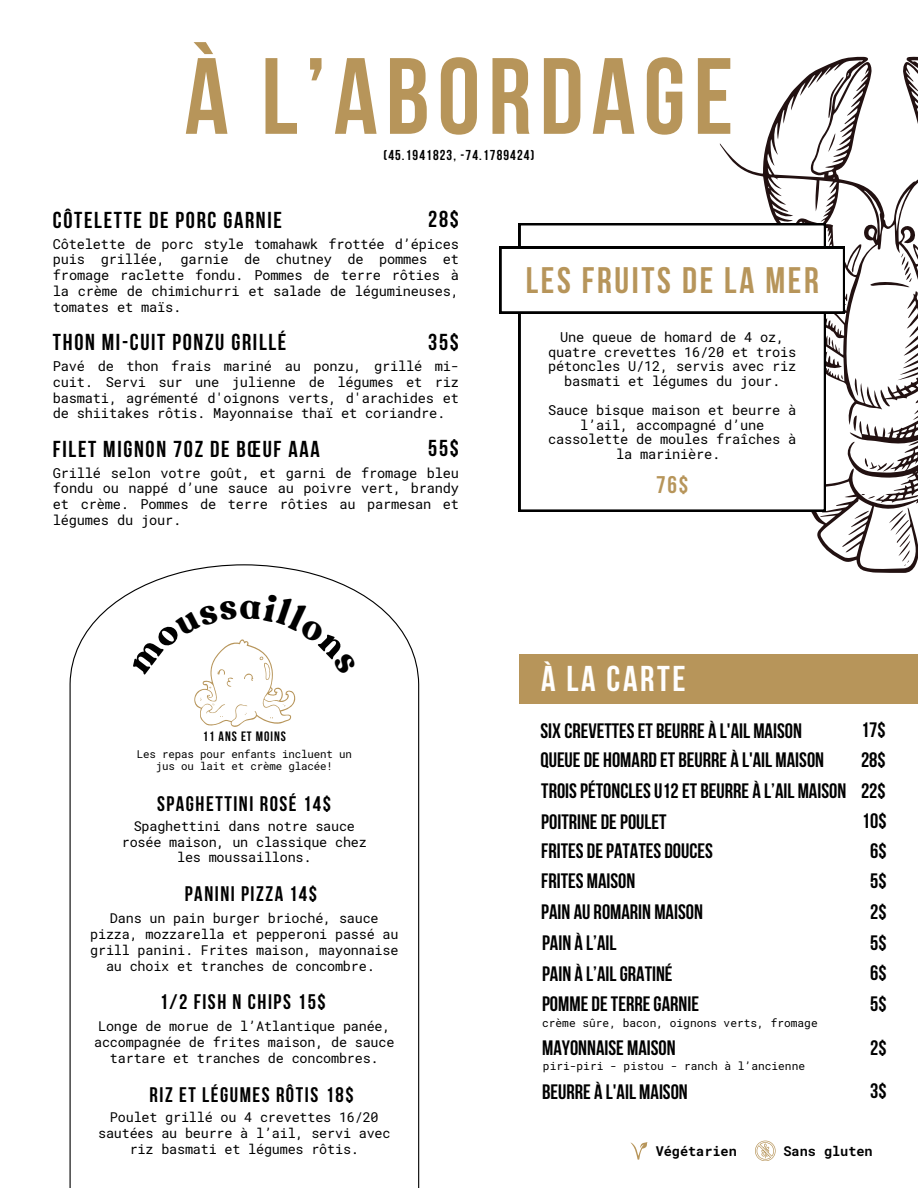
<style>
.page{position:relative;width:918px;height:1188px;background:#fff}
.page>*{position:absolute;margin:0;border:0;box-sizing:border-box;transform-origin:0 0}
.t1{font:700 108.15px "Bebas Neue";letter-spacing:.075em;color:#b7955a}
.t2{font:700 36.75px "Bebas Neue";letter-spacing:.075em;color:#b7955a}
.t3{font:700 35.7px "Bebas Neue";letter-spacing:.075em;color:#fffefd}
.t4{font:700 24px "Bebas Neue";color:#b7955a}
.t5{font:700 22.95px "Bebas Neue";letter-spacing:.075em;color:#000}
.t6{font:700 21px "Bebas Neue";letter-spacing:.075em;color:#000}
.t7{font:700 20.85px "Bebas Neue";color:#000}
.t8{font:700 14.25px "Bebas Neue";letter-spacing:.08em;color:#000}
.t9{font:13.65px/15.8px "Roboto Mono";letter-spacing:-.015em;color:#000;text-align:justify}
.t10{font:13.5px/15.8px "Roboto Mono";letter-spacing:-.015em;color:#000;text-align:center}
.t11{font:700 13.5px "Roboto Mono";color:#000}
.t12{font:700 13.5px "Bebas Neue";letter-spacing:.075em;color:#000}
.t13{font:11.25px "Roboto Mono";color:#000}
.t14{font:10.8px/12.6px "Roboto Mono";letter-spacing:-.015em;color:#000;text-align:center}
</style>
<div class="page">
<svg style="left:720px;top:57px;width:198px;height:179px"></svg>
<svg style="left:828px;top:77px;width:16px;height:41px"></svg>
<svg style="left:828px;top:133px;width:8px;height:19px"></svg>
<svg style="left:519px;top:223px;width:307px;height:13px"></svg>
<svg style="left:500px;top:236px;width:418px;height:337px"></svg>
<svg style="left:70px;top:564px;width:349px;height:624px"></svg>
<div style="left:519px;top:654px;width:399px;height:50px;background:#b7955a"></div>
<svg style="left:631px;top:1142px;width:16px;height:18px"></svg>
<svg style="left:755px;top:1141px;width:20px;height:20px"></svg>
<svg style="left:130px;top:593px;width:227px;height:134px"></svg>
<p class="t1" style="left:185px;top:53px;width:550px">À L’ABORDAGE</p>
<h4 class="t8" style="left:384px;top:149px;width:152px">(45.1941823, -74.1789424)</h4>
<h4 class="t5" style="left:53px;top:211px;width:230px">CÔTELETTE DE PORC GARNIE</h4>
<p class="t9" style="left:53px;top:235px;width:408px">Côtelette de porc style tomahawk frottée d’épices puis grillée, garnie de chutney de pommes et fromage raclette fondu. Pommes de terre rôties à la crème de chimichurri et salade de légumineuses, tomates et maïs.</p>
<h2 class="t5" style="left:428px;top:210px;width:32px">28$</h2>
<p class="t5" style="left:53px;top:333px;width:235px">THON MI-CUIT PONZU GRILLÉ</p>
<p class="t9" style="left:53px;top:358px;width:408px">Pavé de thon frais mariné au ponzu, grillé mi&shy;cuit. Servi sur une julienne de légumes et riz basmati, agrémenté d'oignons verts, d'arachides et de shiitakes rôtis. Mayonnaise thaï et coriandre.</p>
<p class="t5" style="left:428px;top:332px;width:32px">35$</p>
<p class="t5" style="left:428px;top:439px;width:32px">55$</p>
<h6 class="t5" style="left:53px;top:440px;width:268px">FILET MIGNON 7OZ DE BŒUF AAA</h6>
<h6 class="t9" style="left:53px;top:464px;width:408px">Grillé selon votre goût, et garni de fromage bleu fondu ou nappé d’une sauce au poivre vert, brandy et crème. Pommes de terre rôties au parmesan et légumes du jour.</h6>
<p class="t12" style="left:203px;top:731px;width:85px">11 ANS ET MOINS</p>
<h6 class="t14" style="left:137px;top:747px;width:217px">Les repas pour enfants incluent un jus ou lait et crème glacée!</h6>
<h6 class="t6" style="left:157px;top:795px;width:175px">SPAGHETTINI ROSÉ 14$</h6>
<h6 class="t10" style="left:122px;top:818px;width:247px">Spaghettini dans notre sauce rosée maison, un classique chez les moussaillons.</h6>
<h2 class="t6" style="left:185px;top:886px;width:134px">PANINI PIZZA 14$</h2>
<h6 class="t10" style="left:90px;top:910px;width:310px">Dans un pain burger brioché, sauce pizza, mozzarella et pepperoni passé au grill panini. Frites maison, mayonnaise au choix et tranches de concombre.</h6>
<h5 class="t6" style="left:160px;top:993px;width:168px">1/2 FISH N CHIPS 15$</h5>
<h5 class="t10" style="left:94px;top:1018px;width:302px">Longe de morue de l’Atlantique panée, accompagnée de frites maison, de sauce tartare et tranches de concombres.</h5>
<h6 class="t6" style="left:150px;top:1086px;width:206px">RIZ ET LÉGUMES RÔTIS 18$</h6>
<h6 class="t10" style="left:98px;top:1109px;width:294px">Poulet grillé ou 4 crevettes 16/20 sautées au beurre à l’ail, servi avec riz basmati et légumes rôtis.</h6>
<h6 class="t2" style="left:526px;top:266px;width:295px">LES FRUITS DE LA MER</h6>
<h6 class="t9" style="left:548px;top:329px;width:250px;line-height:14.7px;text-align:center">Une queue de homard de 4 oz, quatre crevettes 16/20 et trois pétoncles U/12, servis avec riz basmati et légumes du jour.</h6>
<p class="t9" style="left:548px;top:402px;width:250px;line-height:14.7px;text-align:center">Sauce bisque maison et beurre à l’ail, accompagné d’une cassolette de moules fraîches à la mariniè re.</p>
<h6 class="t4" style="left:656px;top:475px;width:34px">76$</h6>
<h5 class="t3" style="left:541px;top:664px;width:146px">À LA CARTE</h5>
<h6 class="t7" style="left:540px;top:722px;width:263px">SIX CREVETTESET BEURRE À L'AIL MAISON</h6>
<h5 class="t7" style="left:861px;top:721px;width:26px">17$</h5>
<h6 class="t7" style="left:540px;top:752px;width:285px">QUEUE DE HOMARD ET BEURRE À L'AIL MAISON</h6>
<h5 class="t7" style="left:861px;top:751px;width:26px">28$</h5>
<h3 class="t7" style="left:541px;top:782px;width:346px">TROISPÉTONCLESU12ET BEURRE À L’AIL MAISON 22$</h3>
<p class="t7" style="left:541px;top:813px;width:127px">POITRINE DEPOULET</p>
<p class="t7" style="left:862px;top:812px;width:26px">10$</p>
<h6 class="t7" style="left:541px;top:843px;width:173px">FRITES DEPATATES DOUCES</h6>
<h5 class="t7" style="left:870px;top:842px;width:18px">6$</h5>
<h6 class="t7" style="left:541px;top:873px;width:96px">FRITES MAISON</h6>
<h5 class="t7" style="left:870px;top:872px;width:18px">5$</h5>
<h6 class="t7" style="left:541px;top:904px;width:163px">PAIN AU ROMARIN MAISON</h6>
<h6 class="t7" style="left:870px;top:903px;width:18px">2$</h6>
<h3 class="t7" style="left:542px;top:935px;width:76px">PAIN À L’AIL</h3>
<h3 class="t7" style="left:870px;top:934px;width:18px">5$</h3>
<h5 class="t7" style="left:542px;top:965px;width:132px">PAIN À L’AILGRATINÉ</h5>
<p class="t7" style="left:870px;top:965px;width:18px">6$</p>
<p class="t7" style="left:542px;top:996px;width:158px">POMME DETERREGARNIE</p>
<h5 class="t7" style="left:870px;top:996px;width:18px">5$</h5>
<h6 class="t13" style="left:542px;top:1015px;width:277px">crème sûre, bacon, oignons verts, fromage</h6>
<p class="t7" style="left:542px;top:1039px;width:135px">MAYONNAISE MAISON</p>
<p class="t7" style="left:870px;top:1039px;width:18px">2$</p>
<p class="t13" style="left:543px;top:1059px;width:264px">piri-piri - pistou - ranch à l’ancienne</p>
<h3 class="t7" style="left:542px;top:1083px;width:147px">BEURRE À L'AIL MAISON</h3>
<h3 class="t7" style="left:870px;top:1082px;width:18px">3$</h3>
<h6 class="t11" style="left:656px;top:1142px;width:83px">Végétarien</h6>
<h5 class="t11" style="left:783px;top:1142px;width:91px">Sans gluten</h5>
</div>
